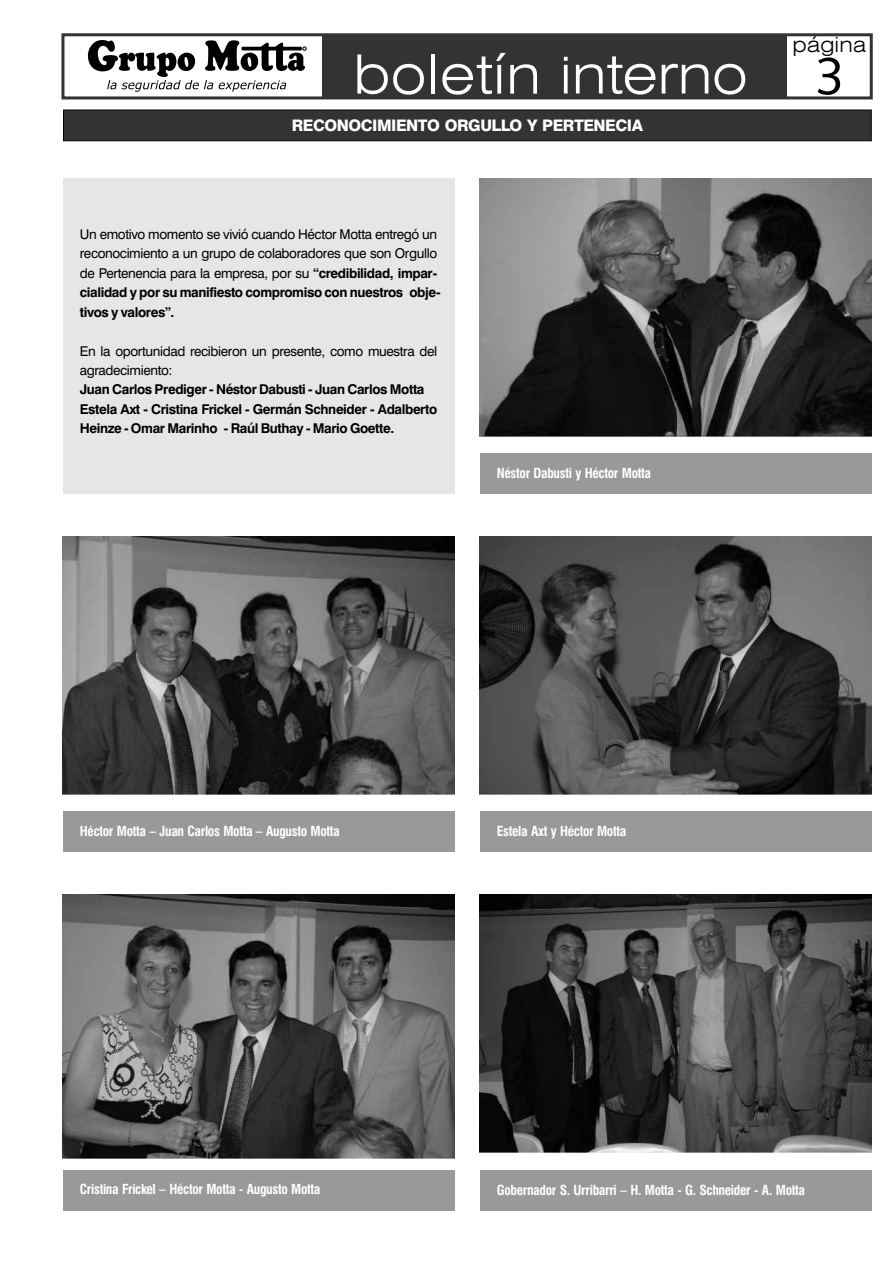
<style>
.page{position:relative;width:893px;height:1263px;background:#fff}
.page>*{position:absolute;margin:0;border:0;box-sizing:border-box;transform-origin:0 0}
.t1{font:300 expanded 54.15px "Swiss 721 BT";letter-spacing:.015em;color:#fff}
.t2{font:53.1px "Humanist 531 BT Roman A";color:#000}
.t3{font:300 expanded 21px "Swiss 721 BT";color:#000}
.t4{font:800 15.9px "Swiss 721 BT";letter-spacing:-.03em;color:#fff}
.t5{font:13.5px/19.4px "Swiss 721 BT";letter-spacing:-.025em;color:#000}
.t6{font:700 condensed 13.5px "Swiss 721 BT";letter-spacing:-.025em;color:#fff}
.t7{font:700 13.5px/19.4px "Swiss 721 BT";letter-spacing:-.03em;color:#000}
.s1{font-weight:700}
</style>
<div class="page">
<div style="left:63px;top:178px;width:391px;height:316px;background:#e6e6e6"></div>
<div style="left:480px;top:1170px;width:391px;height:40px;background:#999"></div>
<div style="left:63px;top:1170px;width:391px;height:40px;background:#999"></div>
<div style="left:480px;top:453px;width:391px;height:41px;background:#999"></div>
<svg style="left:61px;top:33px;width:812px;height:67px"></svg>
<div style="left:322px;top:35px;width:464px;height:63px;background:#333"></div>
<svg style="left:564px;top:56px;width:181px;height:39px"></svg>
<svg style="left:88px;top:40px;width:218px;height:52px"></svg>
<img style="left:63px;top:536px;width:391px;height:258px">
<img style="left:480px;top:178px;width:391px;height:258px">
<img style="left:480px;top:536px;width:391px;height:258px">
<img style="left:63px;top:895px;width:391px;height:264px">
<img style="left:480px;top:895px;width:391px;height:257px">
<div style="left:63px;top:110px;width:809px;height:31px;background:#333"></div>
<div style="left:63px;top:811px;width:391px;height:41px;background:#999"></div>
<div style="left:480px;top:811px;width:391px;height:41px;background:#999"></div>
<h1 class="t1" style="left:353px;top:52px;width:189px">boletín</h1>
<p class="t4" style="left:292px;top:119px;width:353px">RECONOCIMIENTO ORGULLO Y PERTENECIA</p>
<p class="t5" style="left:80px;top:226px;width:362px">Un emotivo momento se vivió cuando Héctor Motta entregó un reconocimiento a un grupo de colaboradores que son Orgullo de Pertenencia para la empresa, por su <span class="s1">“credibilidad, impar&shy;cialidad y por su manifiesto compromiso con nuestros obje&shy;tivos y valores”.</span></p>
<p class="t5" style="left:80px;top:342px;width:359px">En la oportunidad recibieron un presente, como muestra del agradecimiento:</p>
<p class="t7" style="left:80px;top:381px;width:359px">Juan Carlos Prediger - Néstor Dabusti - Juan Carlos Motta<br>Estela Axt - Cristina Frickel - Germán Schneider - Adalberto<br>Heinze - Omar Marinho - Raúl Buthay - Mario Goette.</p>
<p class="t6" style="left:497px;top:467px;width:156px">Néstor Dabusti y Héctor Motta</p>
<p class="t6" style="left:80px;top:825px;width:261px">Héctor Motta – Juan Carlos Motta – Augusto Motta</p>
<p class="t6" style="left:497px;top:825px;width:131px">Estela Axt y Héctor Motta</p>
<h3 class="t3" style="left:792px;top:36px;width:75px">página</h3>
<h2 class="t2" style="left:815px;top:54px;width:31px">3</h2>
<p class="t6" style="left:80px;top:1184px;width:242px">Cristina Frickel – Héctor Motta - Augusto Motta</p>
<p class="t6" style="left:497px;top:1185px;width:310px">Gobernador S. Urribarri – H. Motta - G. Schneider - A. Motta</p>
</div>
